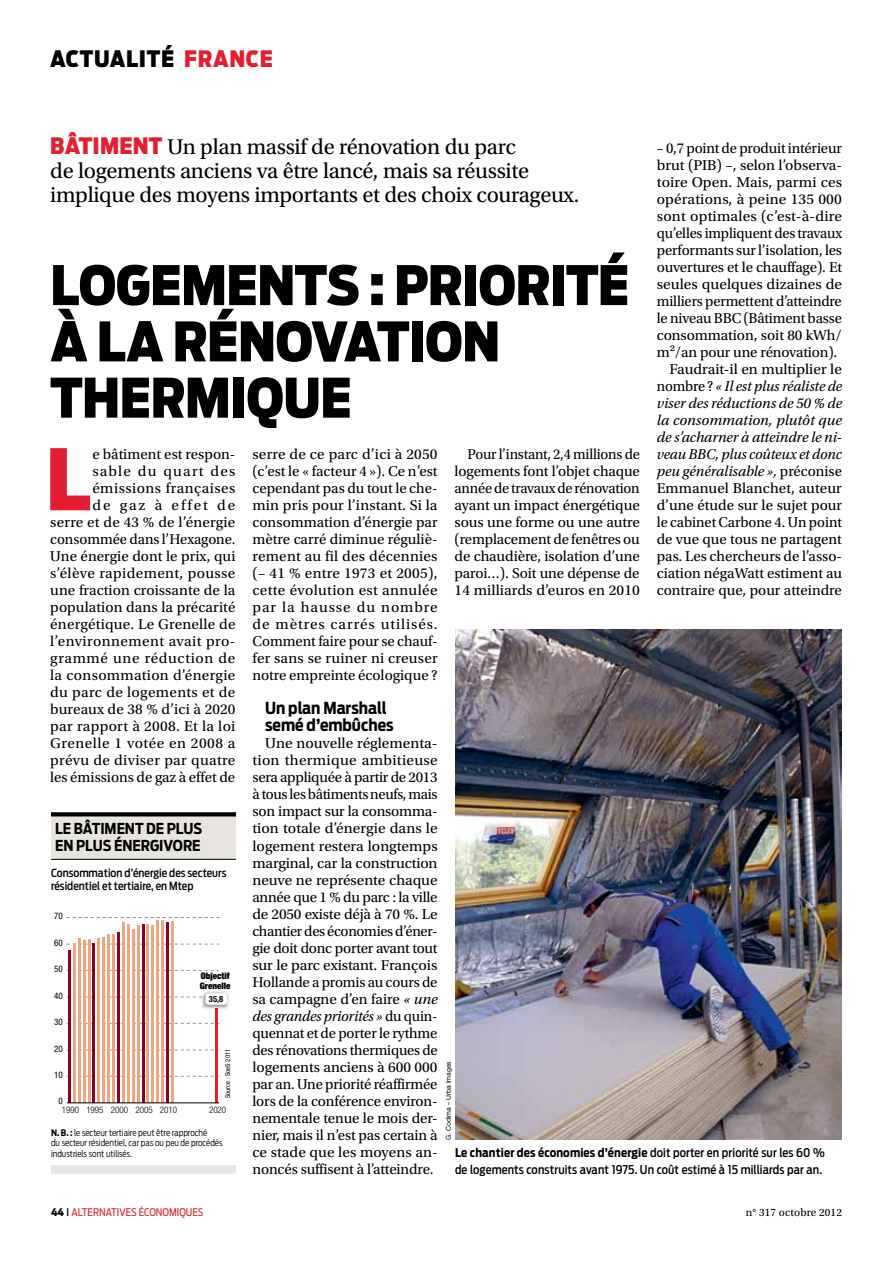
<style>
.page{position:relative;width:893px;height:1263px;background:#fff}
.page>*{position:absolute;margin:0;border:0;box-sizing:border-box;transform-origin:0 0}
.t1{font:900 83.85px "Antenna Cond";color:#e31e30}
.t2{font:900 54px/56.2px "Antenna Cond";letter-spacing:-.015em;color:#000}
.t3{font:22.5px/24px "Utopia Std";letter-spacing:-.015em;color:#000}
.t4{font:900 22.5px "Antenna Cond";letter-spacing:.03em;color:#000}
.t5{font:700 16.5px/17px "Antenna Cond";color:#000}
.t6{font:15px/17px "Utopia Std";color:#000;text-align:justify}
.t7{font:italic 15px "Utopia Std";color:#000}
.t8{font:700 15px/17.2px "Antenna Cond";color:#000}
.t9{font:500 12px/17px "Antenna Cond";letter-spacing:.01em;color:#000}
.t10{font:500 11.25px/13.5px "Antenna Cond";color:#000}
.t11{font:11.25px "Utopia Std";letter-spacing:.01em;color:#000}
.t12{font:10.5px "Antenna Cond";color:#e31e30}
.t13{font:300 9px/10.5px "Antenna Cond";color:#000}
.t14{font:300 condensed 9px "Helvetica Neue LT Std";color:#000}
.t15{font:900 condensed 9px/10.5px "Helvetica Neue LT Std";color:#000}
.t16{font:condensed 9px "Helvetica Neue LT Std";color:#000}
.t17{font:700 condensed 8.55px "Helvetica Neue LT Std";color:#000}
.t18{font:6.75px "Helvetica Neue LT Std";color:#000}
.t19{font:condensed 6.75px "Helvetica Neue LT Std";color:#000}
.s1{color:#e31e30}
.s2{font-family:"Antenna Cond";font-weight:900;color:#e31e30}
.s3{font-style:normal}
.s4{font-style:italic}
.s5{font-weight:700}
.s6{font-weight:900;color:#000}
.s7{font-weight:500;color:#000}
</style>
<div class="page">
<img style="left:455px;top:629px;width:387px;height:511px">
<svg style="left:51px;top:816px;width:185px;height:358px"></svg>
<svg style="left:51px;top:812px;width:185px;height:4px"></svg>
<hr style="left:51px;top:859px;width:185px;height:1px;background:#000">
<svg style="left:67px;top:1076px;width:152px;height:1px"></svg>
<svg style="left:67px;top:1050px;width:152px;height:1px"></svg>
<svg style="left:67px;top:1023px;width:152px;height:1px"></svg>
<svg style="left:67px;top:997px;width:132px;height:1px"></svg>
<svg style="left:67px;top:970px;width:152px;height:1px"></svg>
<svg style="left:67px;top:944px;width:152px;height:1px"></svg>
<svg style="left:67px;top:917px;width:152px;height:1px"></svg>
<hr style="left:68px;top:950px;width:3px;height:153px;background:#8b0025">
<hr style="left:73px;top:944px;width:3px;height:159px;background:#eca680">
<hr style="left:78px;top:938px;width:2px;height:165px;background:#eca680">
<hr style="left:83px;top:940px;width:2px;height:163px;background:#eca680">
<hr style="left:88px;top:939px;width:2px;height:164px;background:#eca680">
<hr style="left:93px;top:943px;width:2px;height:160px;background:#8b0025">
<hr style="left:98px;top:938px;width:2px;height:165px;background:#eca680">
<hr style="left:103px;top:937px;width:2px;height:166px;background:#eca680">
<hr style="left:107px;top:935px;width:3px;height:168px;background:#eca680">
<hr style="left:112px;top:934px;width:3px;height:169px;background:#eca680">
<hr style="left:117px;top:932px;width:3px;height:171px;background:#8b0025">
<hr style="left:122px;top:922px;width:3px;height:181px;background:#eca680">
<hr style="left:127px;top:925px;width:2px;height:178px;background:#eca680">
<hr style="left:132px;top:929px;width:2px;height:174px;background:#eca680">
<hr style="left:137px;top:925px;width:2px;height:178px;background:#eca680">
<hr style="left:142px;top:924px;width:2px;height:179px;background:#8b0025">
<hr style="left:147px;top:925px;width:2px;height:178px;background:#eca680">
<hr style="left:152px;top:925px;width:2px;height:178px;background:#eca680">
<hr style="left:156px;top:920px;width:3px;height:183px;background:#eca680">
<hr style="left:161px;top:920px;width:3px;height:183px;background:#eca680">
<hr style="left:166px;top:922px;width:3px;height:181px;background:#8b0025">
<hr style="left:171px;top:921px;width:3px;height:182px;background:#eca680">
<hr style="left:215px;top:1008px;width:3px;height:95px;background:#e31e30">
<img style="left:199px;top:990px;width:33px;height:22px">
<div style="left:205px;top:993px;width:22px;height:12px;background:#fff;border-radius:3px"></div>
<hr style="left:67px;top:1102px;width:152px;height:1px;background:#000">
<h3 class="t4" style="left:50px;top:46px;width:224px">ACTUALITÉ <span class="s1">FRANCE</span></h3>
<h3 class="t3" style="left:50px;top:135px;width:531px"><span class="s2">BÂTIMENT</span> Un plan massif de rénovation du parc<br>de logements anciens va être lancé, mais sa réussite implique des moyens importants et des choix courageux.</h3>
<p class="t6" style="left:657px;top:140px;width:187px">– 0,7 point de produit intérieur</p>
<p class="t6" style="left:657px;top:157px;width:187px">brut (PIB) –, selon l’observa-</p>
<p class="t6" style="left:657px;top:174px;width:187px">toire Open. Mais, parmi ces</p>
<p class="t6" style="left:657px;top:191px;width:187px">opérations, à peine 135 000</p>
<p class="t6" style="left:657px;top:208px;width:187px">sont optimales (c’est-à-dire</p>
<p class="t6" style="left:657px;top:225px;width:187px">qu’elles impliquent des travaux</p>
<p class="t6" style="left:657px;top:242px;width:187px">performants sur l’isolation, les</p>
<p class="t6" style="left:657px;top:259px;width:187px">ouvertures et le chauffage). Et</p>
<p class="t6" style="left:657px;top:276px;width:187px">seules quelques dizaines de</p>
<p class="t6" style="left:657px;top:293px;width:187px">milliers permettent d’atteindre</p>
<p class="t6" style="left:657px;top:310px;width:187px">le niveau BBC (Bâtiment basse</p>
<p class="t6" style="left:657px;top:327px;width:186px">consommation, soit 80 kWh/</p>
<p class="t6" style="left:657px;top:344px;width:182px">m2/an pour une rénovation).</p>
<p class="t6" style="left:669px;top:361px;width:174px">Faudrait-il en multiplier le</p>
<p class="t7" style="left:657px;top:378px;width:187px"><span class="s3">nombre ?</span> « Il est plus réaliste de</p>
<p class="t7" style="left:657px;top:395px;width:187px">viser des réductions de 50 % de</p>
<p class="t7" style="left:657px;top:412px;width:187px">la consommation, plutôt que</p>
<p class="t7" style="left:657px;top:429px;width:187px">de s’acharner à atteindre le ni-</p>
<p class="t7" style="left:657px;top:446px;width:187px">veau BBC, plus coûteux et donc</p>
<p class="t7" style="left:657px;top:463px;width:187px">peu généralisable », <span class="s3">préconise</span></p>
<p class="t6" style="left:657px;top:480px;width:187px">Emmanuel Blanchet, auteur</p>
<p class="t6" style="left:657px;top:497px;width:187px">d’une étude sur le sujet pour</p>
<p class="t6" style="left:657px;top:514px;width:187px">le cabinet Carbone 4. Un point</p>
<p class="t6" style="left:657px;top:531px;width:187px">de vue que tous ne partagent</p>
<p class="t6" style="left:657px;top:548px;width:187px">pas. Les chercheurs de l’asso-</p>
<p class="t6" style="left:657px;top:565px;width:187px">ciation négaWatt estiment au</p>
<p class="t6" style="left:657px;top:582px;width:187px">contraire que, pour atteindre</p>
<h2 class="t2" style="left:50px;top:258px;width:580px">LOGEMENTS : PRIORITÉ<br>À LA RÉNOVATION<br>THERMIQUE</h2>
<h1 class="t1" style="left:46px;top:430px;width:46px">L</h1>
<p class="t6" style="left:50px;top:446px;width:187px;text-align:right">e bâtiment est respon&shy;sable du quart des émissions françaises<br>de gaz à effet de<br>serre et de 43 % de l’énergie consommée dans l’Hexagone.<br>Une énergie dont le prix, qui s’élève rapidement, pousse une fraction croissante de la population dans la précarité énergétique. Le Grenelle de l’environnement avait pro&shy;grammé une réduction de la consommation d’énergie du parc de logements et de bureaux de 38 % d’ici à 2020 par rapport à 2008. Et la loi<br>Grenelle 1 votée en 2008 a prévu de diviser par quatre les émissions de gaz à effet de</p>
<p class="t6" style="left:252px;top:446px;width:187px">serre de ce parc d’ici à 2050 (c’est le « facteur 4 »). Ce n’est cependant pas du tout le che&shy;min pris pour l’instant. Si la consommation d’énergie par mètre carré diminue réguliè&shy;rement au fil des décennies (– 41 % entre 1973 et 2005), cette évolution est annulée par la hausse du nombre de mètres carrés utilisés.<br>Comment faire pour se chauf&shy;fer sans se ruiner ni creuser notre empreinte écologique ?</p>
<p class="t6" style="left:455px;top:446px;width:187px;text-indent:13px">Pour l’instant, 2,4 millions de logements font l’objet chaque année de travaux de rénovation ayant un impact énergétique sous une forme ou une autre (remplacement de fenêtres ou de chaudière, isolation d’une paroi…). Soit une dépense de 14 milliards d’euros en 2010</p>
<p class="t5" style="left:265px;top:700px;width:130px">Un plan Marshall semé d’embûches</p>
<p class="t6" style="left:252px;top:735px;width:187px;text-indent:13px">Une nouvelle réglementa&shy;tion thermique ambitieuse sera appliquée à partir de 2013 à tous les bâtiments neufs, mais son impact sur la consomma&shy;tion totale d’énergie dans le logement restera longtemps marginal, car la construction neuve ne représente chaque année que 1 % du parc : la ville de 2050 existe déjà à 70 %. Le chantier des économies d’éner&shy;gie doit donc porter avant tout sur le parc existant. François Hollande a promis au cours de sa campagne d’en faire <span class="s4">« une des grandes priorités »</span> du quin&shy;quennat et de porter le rythme des rénovations thermiques de logements anciens à 600 000 par an. Une priorité réaffirmée lors de la conférence environ&shy;nementale tenue le mois der&shy;nier, mais il n’est pas certain à ce stade que les moyens an&shy;noncés suffisent à l’atteindre.</p>
<p class="t8" style="left:55px;top:820px;width:148px">LE BÂTIMENT DE PLUS<br>EN PLUS ÉNERGIVORE</p>
<p class="t10" style="left:51px;top:866px;width:177px">Consommation d’énergie des secteurs résidentiel et tertiaire, en Mtep</p>
<p class="t16" style="left:54px;top:911px;width:10px">70</p>
<p class="t16" style="left:54px;top:937px;width:10px">60</p>
<p class="t16" style="left:54px;top:964px;width:10px">50</p>
<p class="t15" style="left:200px;top:970px;width:32px">Objectif<br>Grenelle</p>
<p class="t16" style="left:54px;top:990px;width:10px">40</p>
<p class="t17" style="left:209px;top:993px;width:16px">35,8</p>
<p class="t16" style="left:54px;top:1017px;width:10px">30</p>
<p class="t16" style="left:54px;top:1043px;width:10px">20</p>
<p class="t19" style="left:224px;top:1098px;width:51px;rotate:-90deg">Source : SoeS 2011</p>
<p class="t18" style="left:444px;top:1140px;width:80px;rotate:-90deg">G. Codima – Urba Images</p>
<p class="t16" style="left:54px;top:1070px;width:10px">10</p>
<p class="t16" style="left:58px;top:1096px;width:6px">0</p>
<p class="t14" style="left:62px;top:1105px;width:117px">1990 1995 2000 2005 2010</p>
<p class="t14" style="left:209px;top:1105px;width:19px">2020</p>
<p class="t13" style="left:51px;top:1127px;width:173px"><span class="s5">N. B. :</span> le secteur tertiaire peut être rapproché<br>du secteur résidentiel, car pas ou peu de procédés industriels sont utilisés.</p>
<p class="t9" style="left:455px;top:1144px;width:371px"><span class="s5">Le chantier des économies d’énergie</span> doit porter en priorité sur les 60 % de logements construits avant 1975. Un coût estimé à 15 milliards par an.</p>
<p class="t12" style="left:51px;top:1206px;width:154px"><span class="s6">44</span> <span class="s7">I</span> ALTERNATIVES ÉCONOMIQUES</p>
<p class="t11" style="left:746px;top:1206px;width:98px">n° 317 octobre 2012</p>
</div>
